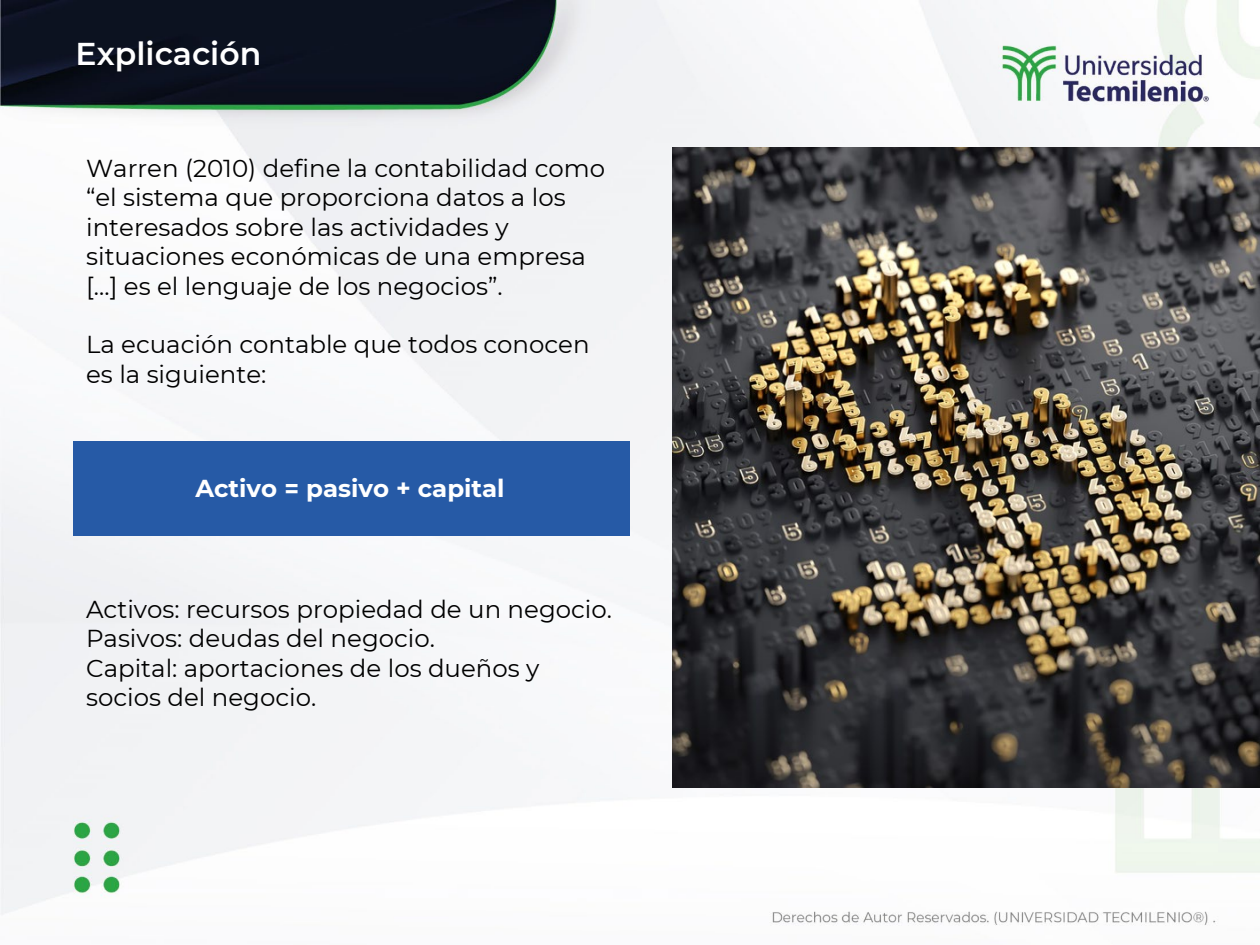
<style>
.page{position:relative;width:1260px;height:945px;background:#fff}
.page>*{position:absolute;margin:0;border:0;box-sizing:border-box;transform-origin:0 0}
.t1{font:600 31.5px "Montserrat";color:#fff}
.t2{font:24.5px/29.4px "Montserrat";color:#000}
.t3{font:700 24.5px "Montserrat";color:#fff}
</style>
<div class="page">
<img style="left:0;top:0;width:1260px;height:926px">
<div style="left:74px;top:441px;width:556px;height:95px;background:#265aa6"></div>
<img style="left:672px;top:147px;width:588px;height:640px">
<p class="t1" style="left:76px;top:32px;width:187px">Explicación</p>
<h1 class="t2" style="left:86px;top:153px;width:520px">Warren (2010) define la contabilidad como “el sistema que proporciona datos a los interesados sobre las actividades y situaciones económicas de una empresa […] es el lenguaje de los negocios”.</h1>
<h1 class="t2" style="left:86px;top:329px;width:505px">La ecuación contable que todos conocen es la siguiente:</h1>
<p class="t3" style="left:195px;top:470px;width:311px">Activo = pasivo + capital</p>
<h1 class="t2" style="left:86px;top:594px;width:527px">Activos: recursos propiedad de un negocio.<br>Pasivos: deudas del negocio.<br>Capital: aportaciones de los dueños y socios del negocio.</h1>
</div>
